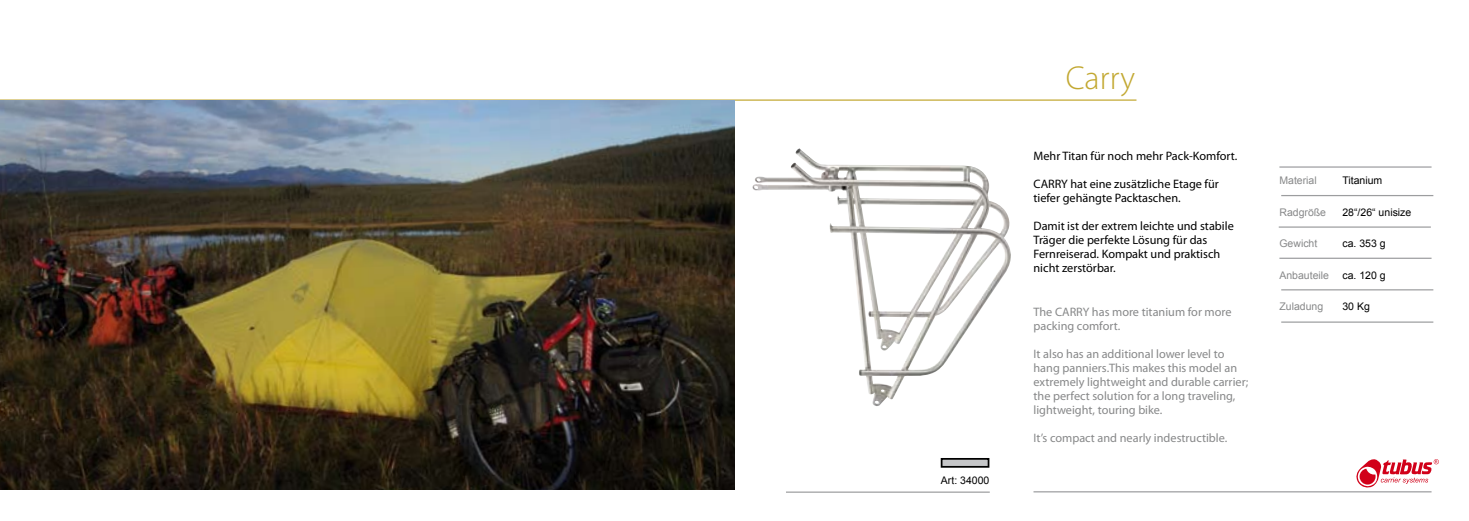
<style>
.page{position:relative;width:1469px;height:521px;background:#fff}
.page>*{position:absolute;margin:0;border:0;box-sizing:border-box;transform-origin:0 0}
.t1{font:300 33.25px "Myriad Pro";letter-spacing:.005em;color:#c2a831}
.t2{font:12.25px/14px "Myriad Pro";color:#878889}
.t3{font:12.25px/14px "Myriad Pro";color:#000}
.t4{font:10.5px "Arial";color:#000}
.t5{font:10.5px "Arial";color:#878889}
.s1{color:#fff}
</style>
<div class="page">
<hr style="left:786px;top:491px;width:203px;height:2px;background:#9c9d9f">
<hr style="left:1033px;top:491px;width:398px;height:1px;background:#9c9d9f">
<hr style="left:1279px;top:166px;width:152px;height:2px;background:#9c9d9f">
<hr style="left:1281px;top:195px;width:152px;height:1px;background:#9c9d9f">
<hr style="left:1278px;top:226px;width:152px;height:2px;background:#9c9d9f">
<hr style="left:1279px;top:258px;width:152px;height:1px;background:#9c9d9f">
<hr style="left:1281px;top:289px;width:152px;height:1px;background:#9c9d9f">
<div style="left:941px;top:459px;width:47px;height:8px;background:#c5c6c8"></div>
<div style="left:940px;top:458px;width:49px;height:10px;border:2px solid #000"></div>
<hr style="left:0;top:99px;width:1136px;height:2px;background:#c2a831">
<hr style="left:1281px;top:321px;width:152px;height:2px;background:#9c9d9f">
<svg style="left:1356px;top:459px;width:82px;height:29px"></svg>
<img style="left:752px;top:148px;width:259px;height:258px">
<img style="left:0;top:100px;width:734px;height:390px">
<p class="t4" style="left:941px;top:473px;width:50px">Art: 34000</p>
<h1 class="t1" style="left:1065px;top:58px;width:71px">Carry</h1>
<p class="t3" style="left:1033px;top:148px;width:205px">Mehr Titan für noch mehr Pack-Komfort.</p>
<p class="t3" style="left:1033px;top:176px;width:187px">CARRY hat eine zusätzliche Etage für tiefer gehängte Packtaschen.</p>
<p class="t3" style="left:1033px;top:218px;width:202px">Damit ist der extrem leichte und stabile<br>Träger die perfekte Lösung für das<br>Fernreiserad. Kompakt und praktisch nicht zerstörbar.</p>
<p class="t2" style="left:1033px;top:304px;width:199px">The CARRY has more titanium for more packing comfort.</p>
<p class="t2" style="left:1033px;top:346px;width:216px">It also has an additional lower level to hang panniers.This makes this model an extremely lightweight and durable carrier; the perfect solution for a long traveling, lightweight, touring bike.</p>
<p class="t2" style="left:1033px;top:430px;width:195px">It’s compact and nearly indestructible.</p>
<p class="t5" style="left:1279px;top:174px;width:39px">Material</p>
<p class="t4" style="left:1342px;top:174px;width:41px">Titanium</p>
<p class="t5" style="left:1279px;top:205px;width:48px">Radgröße</p>
<p class="t4" style="left:1342px;top:205px;width:70px">28“/26“ unisize</p>
<p class="t5" style="left:1279px;top:237px;width:39px">Gewicht</p>
<p class="t4" style="left:1342px;top:237px;width:45px">ca. 353 g</p>
<p class="t5" style="left:1279px;top:268px;width:51px">Anbauteile</p>
<p class="t4" style="left:1342px;top:268px;width:45px">ca. 120 g</p>
<p class="t5" style="left:1279px;top:300px;width:51px">Zuladung <span class="s1">/</span></p>
<p class="t4" style="left:1342px;top:300px;width:29px">30 Kg</p>
</div>
